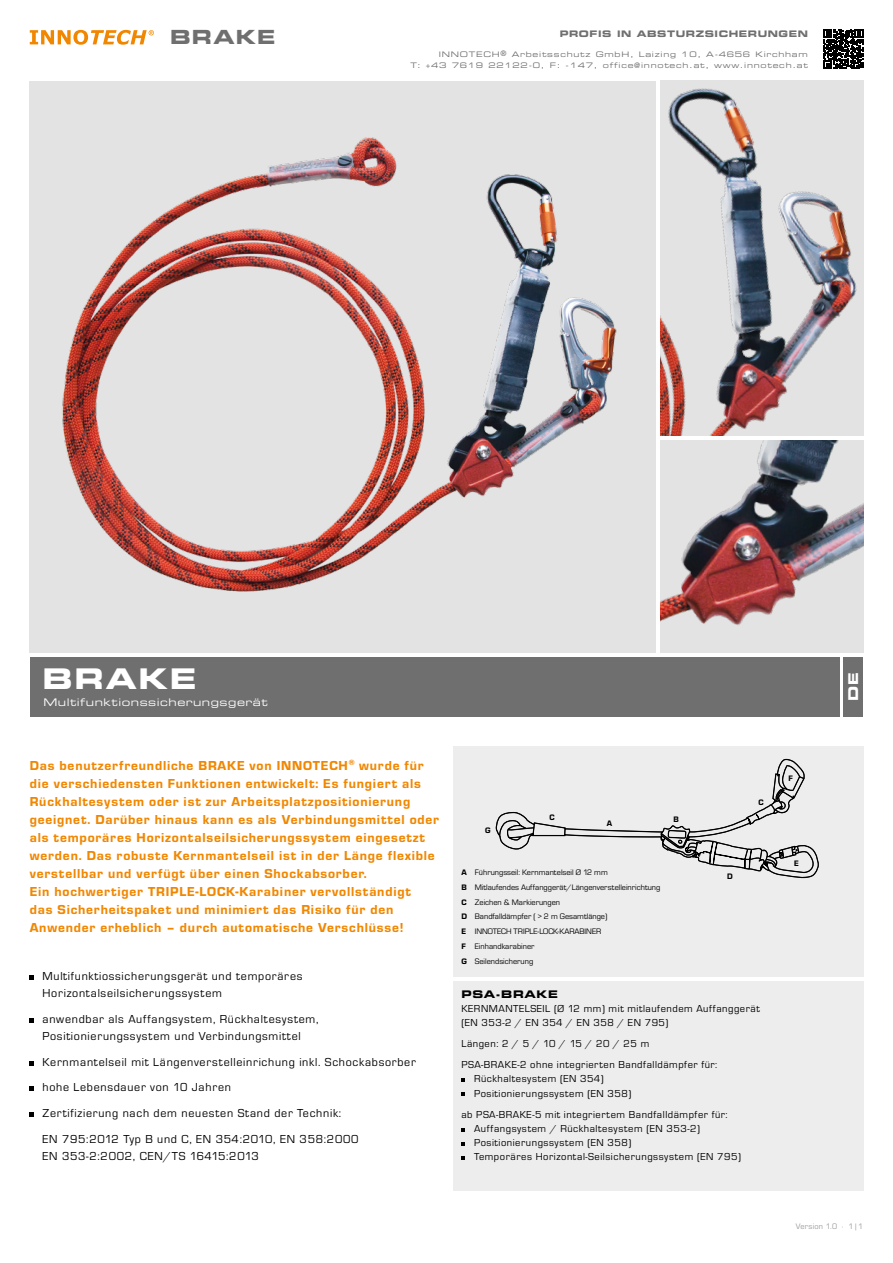
<style>
.page{position:relative;width:893px;height:1263px;background:#fff}
.page>*{position:absolute;margin:0;border:0;box-sizing:border-box;transform-origin:0 0}
.t1{font:28.5px "Eurostile LT Std Bold Ex 2";letter-spacing:.06em;color:#fff}
.t2{font:19.5px "Eurostile Bold Extended Two";letter-spacing:.06em;color:#706f6f}
.t3{font:13.5px/18px "Eurostile T Heav";letter-spacing:.06em;color:#f18700}
.t4{font:13.5px "Eurostile LT Std Bold Ex 2";color:#fff}
.t5{font:12px/25.8px "Eurostile T";letter-spacing:.06em;color:#000}
.t6{font:10.5px/14.2px "Eurostile T";letter-spacing:.05em;color:#000}
.t7{font:10.5px "Eurostile LT Std Ex 2";letter-spacing:.05em;color:#fff}
.t8{font:9px "Eurostile Bold Extended Two";letter-spacing:.06em;color:#706f6f}
.t9{font:8.25px/14.7px "Eurostile T";color:#000}
.t10{font:8.25px "Eurostile T";letter-spacing:.03em;color:#9d9d9c}
.t11{font:8.25px "Eurostile T Heav";color:#000}
.t12{font:7.65px/10.6px "Eurostile LT Std Ex 2";letter-spacing:.1em;color:#706f6f;text-align:right}
.s1{font-family:"Eurostile T Heav"}
.s2{font-family:"Eurostile Bold Extended Two"}
</style>
<div class="page">
<div style="left:30px;top:657px;width:809px;height:60px;background:#706f6f"></div>
<div style="left:844px;top:657px;width:19px;height:60px;background:#706f6f"></div>
<svg style="left:30px;top:975px;width:4px;height:4px"></svg>
<svg style="left:30px;top:1018px;width:4px;height:4px"></svg>
<svg style="left:30px;top:1061px;width:4px;height:4px"></svg>
<svg style="left:30px;top:1087px;width:4px;height:4px"></svg>
<svg style="left:30px;top:1113px;width:4px;height:4px"></svg>
<svg style="left:30px;top:30px;width:124px;height:15px"></svg>
<div style="left:30px;top:81px;width:626px;height:572px;background:#e3e3e3"></div>
<img style="left:660px;top:440px;width:203px;height:213px">
<img style="left:62px;top:137px;width:555px;height:455px">
<img style="left:660px;top:81px;width:203px;height:355px">
<div style="left:453px;top:746px;width:410px;height:231px;background:#ededed"></div>
<div style="left:453px;top:981px;width:410px;height:210px;background:#ededed"></div>
<svg style="left:461px;top:1078px;width:4px;height:4px"></svg>
<svg style="left:461px;top:1093px;width:4px;height:3px"></svg>
<svg style="left:461px;top:1128px;width:4px;height:3px"></svg>
<svg style="left:461px;top:1142px;width:4px;height:4px"></svg>
<svg style="left:461px;top:1156px;width:4px;height:4px"></svg>
<svg style="left:496px;top:759px;width:323px;height:119px"></svg>
<svg style="left:824px;top:29px;width:39px;height:40px"></svg>
<p class="t2" style="left:170px;top:24px;width:107px">BRAKE</p>
<p class="t8" style="left:560px;top:27px;width:250px">PROFIS IN ABSTURZSICHERUNGEN</p>
<p class="t12" style="left:411px;top:49px;width:399px">INNOTECH® Arbeitsschutz GmbH, Laizing 10, A-4656 Kirchham<br>T: +43 7619 22122-0, F: -147, office@innotech.at, www.innotech.at</p>
<p class="t1" style="left:43px;top:659px;width:155px">BRAKE</p>
<p class="t7" style="left:43px;top:695px;width:226px">Multifunktionssicherungsgerät</p>
<p class="t3" style="left:30px;top:756px;width:411px">Das benutzerfreundliche BRAKE von INNOTECH<sup>®</sup> wurde für die verschiedensten Funktionen entwickelt: Es fungiert als Rückhaltesystem oder ist zur Arbeitsplatzpositionierung geeignet. Darüber hinaus kann es als Verbindungsmittel oder als temporäres Horizontalseilsicherungssystem eingesetzt werden. Das robuste Kernmantelseil ist in der Länge flexible verstellbar und verfügt über einen Shockabsorber.<br>Ein hochwertiger TRIPLE-LOCK-Karabiner vervollständigt<br>das Sicherheitspaket und minimiert das Risiko für den Anwender erheblich – durch automatische Verschlüsse!</p>
<p class="t5" style="left:43px;top:967px;width:261px;line-height:17.2px">Multifunktiossicherungsgerät und temporäres<br>Horizontalseilsicherungssystem</p>
<p class="t5" style="left:43px;top:1010px;width:278px;line-height:17.2px">anwendbar als Auffangsystem, Rückhaltesystem,<br>Positionierungssystem und Verbindungsmittel</p>
<p class="t5" style="left:43px;top:1049px;width:375px">Kernmantelseil mit Längenverstelleinrichung inkl. Schockabsorber hohe Lebensdauer von 10 Jahren<br>Zertifizierung nach dem neuesten Stand der Technik:<br>EN 795:2012 Typ B und C, EN 354:2010, EN 358:2000</p>
<p class="t5" style="left:43px;top:1143px;width:218px">EN 353-2:2002, CEN/TS 16415:2013</p>
<p class="t11" style="left:550px;top:813px;width:7px">C</p>
<p class="t11" style="left:607px;top:819px;width:7px">A</p>
<p class="t11" style="left:485px;top:826px;width:7px">G</p>
<p class="t9" style="left:461px;top:865px;width:201px"><span class="s1">A</span> Führungsseil: Kernmantelseil Ø 12 mm<br><span class="s1">B</span> Mitlaufendes Auffanggerät/Längenverstelleinrichtung <span class="s1">C</span> Zeichen &amp; Markierungen<br><span class="s1">D</span> Bandfalldämpfer ( &gt; 2 m Gesamtlänge)<br><span class="s1">E</span> INNOTECH TRIPLE-LOCK-KARABINER<br><span class="s1">F</span> Einhandkarabiner<br><span class="s1">G</span> Seilendsicherung</p>
<p class="t11" style="left:673px;top:814px;width:7px">B</p>
<p class="t11" style="left:758px;top:797px;width:7px">C</p>
<p class="t11" style="left:727px;top:872px;width:7px">D</p>
<p class="t6" style="left:461px;top:987px;width:300px"><span class="s2">PSA-BRAKE<br></span>KERNMANTELSEIL (Ø 12 mm) mit mitlaufendem Auffanggerät (EN 353-2 / EN 354 / EN 358 / EN 795)</p>
<p class="t6" style="left:461px;top:1033px;width:257px;line-height:21px">Längen: 2 / 5 / 10 / 15 / 20 / 25 m<br>PSA-BRAKE-2 ohne integrierten Bandfalldämpfer für:</p>
<p class="t6" style="left:474px;top:1072px;width:159px">Rückhaltesystem (EN 354)<br>Positionierungssystem (EN 358)</p>
<p class="t6" style="left:474px;top:1107px;width:268px;text-indent:-13px">ab PSA-BRAKE-5 mit integriertem Bandfalldämpfer für:<br>Auffangsystem / Rückhaltesystem (EN 353-2)<br>Positionierungssystem (EN 358)<br>Temporäres Horizontal-Seilsicherungssystem (EN 795)</p>
<p class="t11" style="left:788px;top:774px;width:6px">F</p>
<p class="t11" style="left:794px;top:859px;width:6px">E</p>
<p class="t4" style="left:844px;top:701px;width:30px;rotate:-90deg">DE</p>
<p class="t10" style="left:796px;top:1222px;width:69px">Version 1.0 · 1|1</p>
</div>
